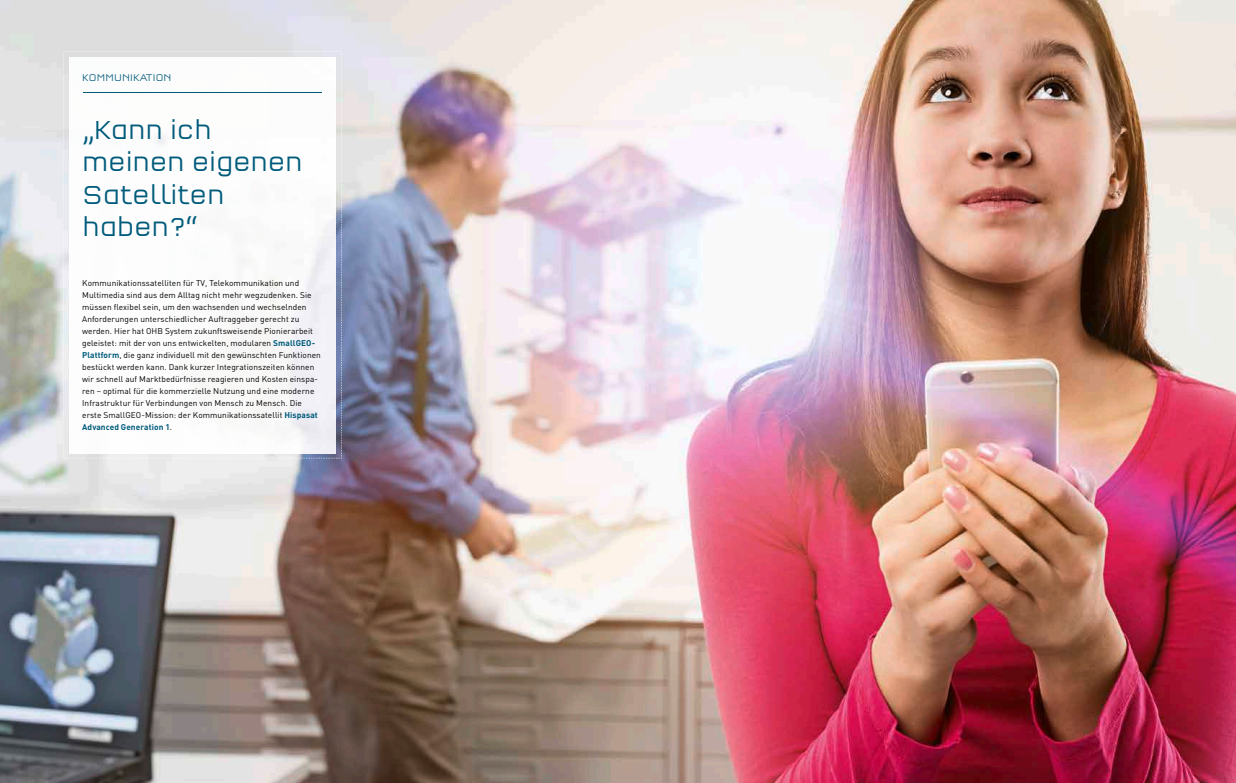
<style>
.page{position:relative;width:1236px;height:783px;background:#fff}
.page>*{position:absolute;margin:0;border:0;box-sizing:border-box;transform-origin:0 0}
.t1{font:300 condensed 27px/32.4px "Q Type OT";letter-spacing:-.01em;color:#005b7b}
.t2{font:300 condensed 10px "Q Type OT";letter-spacing:.02em;color:#005b7b}
.t3{font:8.3px/12px "DIN";letter-spacing:.01em;color:#000}
.s1{font-weight:700;color:#005b7b}
</style>
<div class="page">
<img style="left:0;top:0;width:1236px;height:782px">
<svg style="left:64px;top:51px;width:278px;height:407px;background:#cccfd8"></svg>
<img style="left:69px;top:57px;width:267px;height:396px">
<hr style="left:84px;top:93px;width:238px;height:1px;background:#005b7b">
<p class="t2" style="left:82px;top:72px;width:91px">KOMMUNIKATION</p>
<h1 class="t1" style="left:82px;top:113px;width:222px">„Kann ich meinen eigenen<br>Satelliten haben?“</h1>
<p class="t3" style="left:82px;top:276px;width:240px">Kommunikationssatelliten für TV, Telekommunikation und Multimedia sind aus dem Alltag nicht mehr wegzudenken. Sie müssen flexibel sein, um den wachsenden und wechselnden Anforderungen unterschiedlicher Auftraggeber gerecht zu werden. Hier hat OHB System zukunftsweisende Pionierarbeit geleistet: mit der von uns entwickelten, modularen <span class="s1">SmallGEO-Plattform</span>, die ganz individuell mit den gewünschten Funktionen bestückt werden kann. Dank kurzer Integrationszeiten können wir schnell auf Marktbedürfnisse reagieren und Kosten einspa&shy;ren – optimal für die kommerzielle Nutzung und eine moderne Infrastruktur für Verbindungen von Mensch zu Mensch. Die erste SmallGEO-Mission: der Kommunikationssatellit <span class="s1">Hispasat Advanced Generation 1</span>.</p>
</div>
